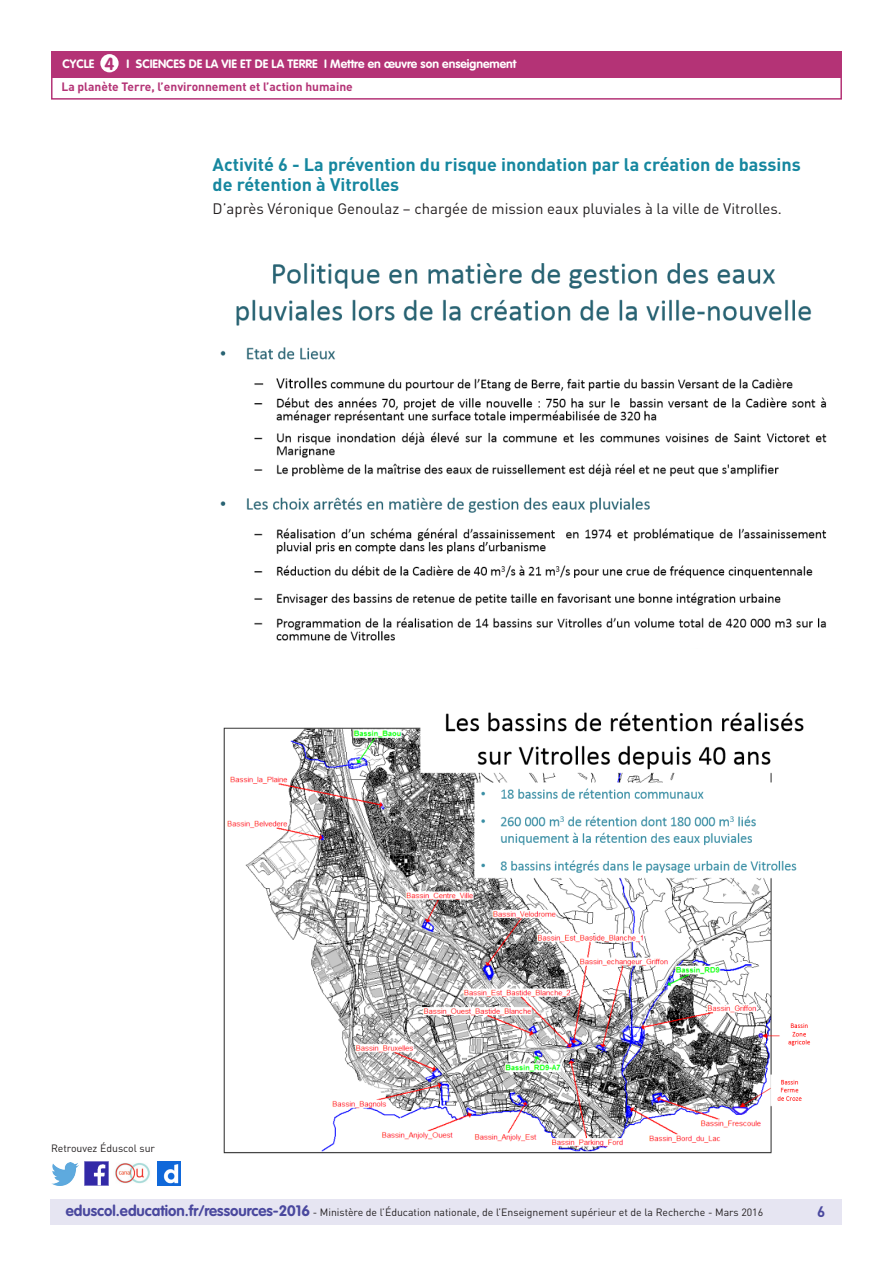
<style>
.page{position:relative;width:893px;height:1263px;background:#fff}
.page>*{position:absolute;margin:0;border:0;box-sizing:border-box;transform-origin:0 0}
._04_Titre_de_niveau{font:700 18px/19.5px "DIN Pro";color:#16879f}
.t1{font:700 17.25px "VAG Rounded Std";color:#b43376}
._06_Texte_courant{font:15px "DIN Pro";color:#231f20}
.t2{font:700 15px "DIN Pro";color:#4a489e}
.t3{font:700 12px "VAG Rounded Std";color:#fff}
.t4{font:700 12px "DIN Pro";color:#b43376}
.t5{font:10.5px "DIN Pro";color:#231f20}
.s1{font-family:"VAG Rounded Std";font-weight:700;font-size:15px;color:#4a489e}
</style>
<div class="page">
<div style="left:50px;top:1199px;width:791px;height:26px;background:#e6e5f2"></div>
<div style="left:51px;top:51px;width:791px;height:27px;background:#b43376"></div>
<div style="left:100px;top:54px;width:19px;height:18px;background:#fff;border-radius:50%"></div>
<img style="left:85px;top:1162px;width:23px;height:23px">
<img style="left:51px;top:1163px;width:28px;height:22px">
<img style="left:158px;top:1162px;width:22px;height:23px">
<img style="left:115px;top:1163px;width:35px;height:21px">
<div style="left:51px;top:75px;width:791px;height:25px;border:2px solid #b43376"></div>
<img style="left:220px;top:263px;width:607px;height:378px">
<img style="left:223px;top:712px;width:588px;height:442px">
<h2 class="t1" style="left:105px;top:53px;width:11px">4</h2>
<p class="t3" style="left:63px;top:57px;width:33px">CYCLE</p>
<p class="t3" style="left:127px;top:57px;width:391px">I SCIENCES DE LA VIE ET DE LA TERRE I Mettre en œuvre son enseignement</p>
<p class="t4" style="left:61px;top:79px;width:293px">La planète Terre, l’environnement et l’action humaine</p>
<p class="_04_Titre_de_niveau" style="left:213px;top:154px;width:590px">Activité 6 - La prévention du risque inondation par la création de bassins de rétention à Vitrolles</p>
<p class="_06_Texte_courant" style="left:213px;top:199px;width:571px">D’après Véronique Genoulaz – chargée de mission eaux pluviales à la ville de Vitrolles.</p>
<p class="t5" style="left:51px;top:1141px;width:106px">Retrouvez Éduscol sur</p>
<p class="t5" style="left:66px;top:1205px;width:699px"><span class="s1">eduscol.education.fr/ressources-2016</span> - Ministère de l’Éducation nationale, de l’Enseignement supérieur et de la Recherche - Mars 2016</p>
<h3 class="t2" style="left:817px;top:1201px;width:10px">6</h3>
</div>
